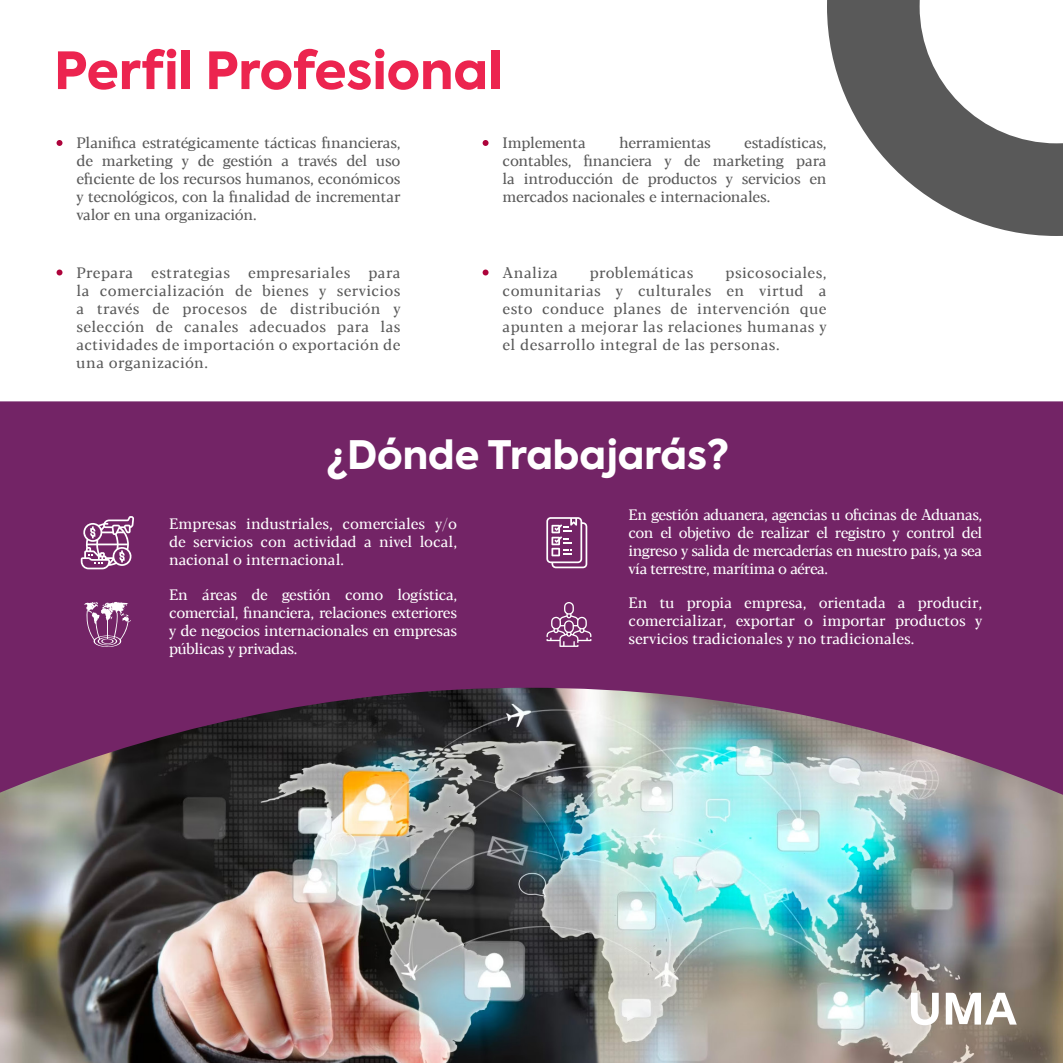
<style>
.page{position:relative;width:1063px;height:1063px;background:#fff}
.page>*{position:absolute;margin:0;border:0;box-sizing:border-box;transform-origin:0 0}
.t1{font:800 51px "Axiforma";color:#ec244f}
.t2{font:800 39px "Axiforma";color:#fff}
.t3{font:15px/18px "Blacker Text";letter-spacing:-.01em;color:#595959;text-align:justify}
.t4{font:15px/18px "Blacker Text";letter-spacing:-.02em;color:#fff;text-align:justify}
.t5{font:15px "Blacker Text";letter-spacing:.02em;color:#595959}
.t6{font:15px "Blacker Text";letter-spacing:-.03em;color:#595959}
.t7{font:15px "Blacker Text";letter-spacing:.03em;color:#595959}
</style>
<div class="page">
<img style="left:0;top:804px;width:1063px;height:259px">
<svg style="left:827px;top:0;width:236px;height:236px"></svg>
<svg style="left:57px;top:140px;width:6px;height:6px"></svg>
<svg style="left:483px;top:140px;width:6px;height:6px"></svg>
<svg style="left:57px;top:270px;width:6px;height:5px"></svg>
<svg style="left:483px;top:270px;width:6px;height:5px"></svg>
<svg style="left:0;top:401px;width:1063px;height:403px;background:#74376b"></svg>
<svg style="left:81px;top:516px;width:53px;height:53px"></svg>
<svg style="left:546px;top:517px;width:41px;height:51px"></svg>
<svg style="left:84px;top:602px;width:47px;height:45px;background:#985e8e"></svg>
<svg style="left:546px;top:602px;width:45px;height:45px;background:#8f4f84"></svg>
<svg style="left:946px;top:993px;width:71px;height:32px"></svg>
<svg style="left:911px;top:993px;width:28px;height:32px"></svg>
<h1 class="t1" style="left:54px;top:35px;width:450px">Perfil Profesional</h1>
<p class="t3" style="left:77px;top:135px;width:326px">Planifica estratégicamente tácticas financieras, de marketing y de gestión a través del uso eficiente de los recursos humanos, económicos y tecnológicos, con la finalidad de incrementar valor en una organización.</p>
<p class="t6" style="left:503px;top:134px;width:85px">Implementa</p>
<p class="t3" style="left:619px;top:135px;width:93px">herramientas</p>
<p class="t3" style="left:503px;top:135px;width:326px;text-indent:242px">estadísticas, contables, financiera y de marketing para la introducción de productos y servicios en mercados nacionales e internacionales.</p>
<p class="t3" style="left:77px;top:264px;width:326px">Prepara estrategias empresariales para la comercialización de bienes y servicios a través de procesos de distribución y selección de canales adecuados para las actividades de importación o exportación de una organización.</p>
<p class="t7" style="left:503px;top:263px;width:57px">Analiza</p>
<p class="t5" style="left:590px;top:263px;width:105px">problemáticas</p>
<p class="t3" style="left:503px;top:264px;width:326px;text-indent:223px">psicosociales, comunitarias y culturales en virtud a esto conduce planes de intervención que apunten a mejorar las relaciones humanas y el desarrollo integral de las personas.</p>
<h2 class="t2" style="left:326px;top:428px;width:404px">¿Dónde Trabajarás?</h2>
<p class="t4" style="left:169px;top:516px;width:290px">Empresas industriales, comerciales y/o de servicios con actividad a nivel local, nacional o internacional.</p>
<p class="t4" style="left:169px;top:587px;width:290px">En áreas de gestión como logística, comercial, financiera, relaciones exteriores y de negocios internacionales en empresas públicas y privadas.</p>
<p class="t4" style="left:628px;top:506px;width:355px">En gestión aduanera, agencias u oficinas de Aduanas, con el objetivo de realizar el registro y control del ingreso y salida de mercaderías en nuestro país, ya sea vía terrestre, marítima o aérea.</p>
<p class="t4" style="left:628px;top:594px;width:355px">En tu propia empresa, orientada a producir, comercializar, exportar o importar productos y servicios tradicionales y no tradicionales.</p>
</div>
